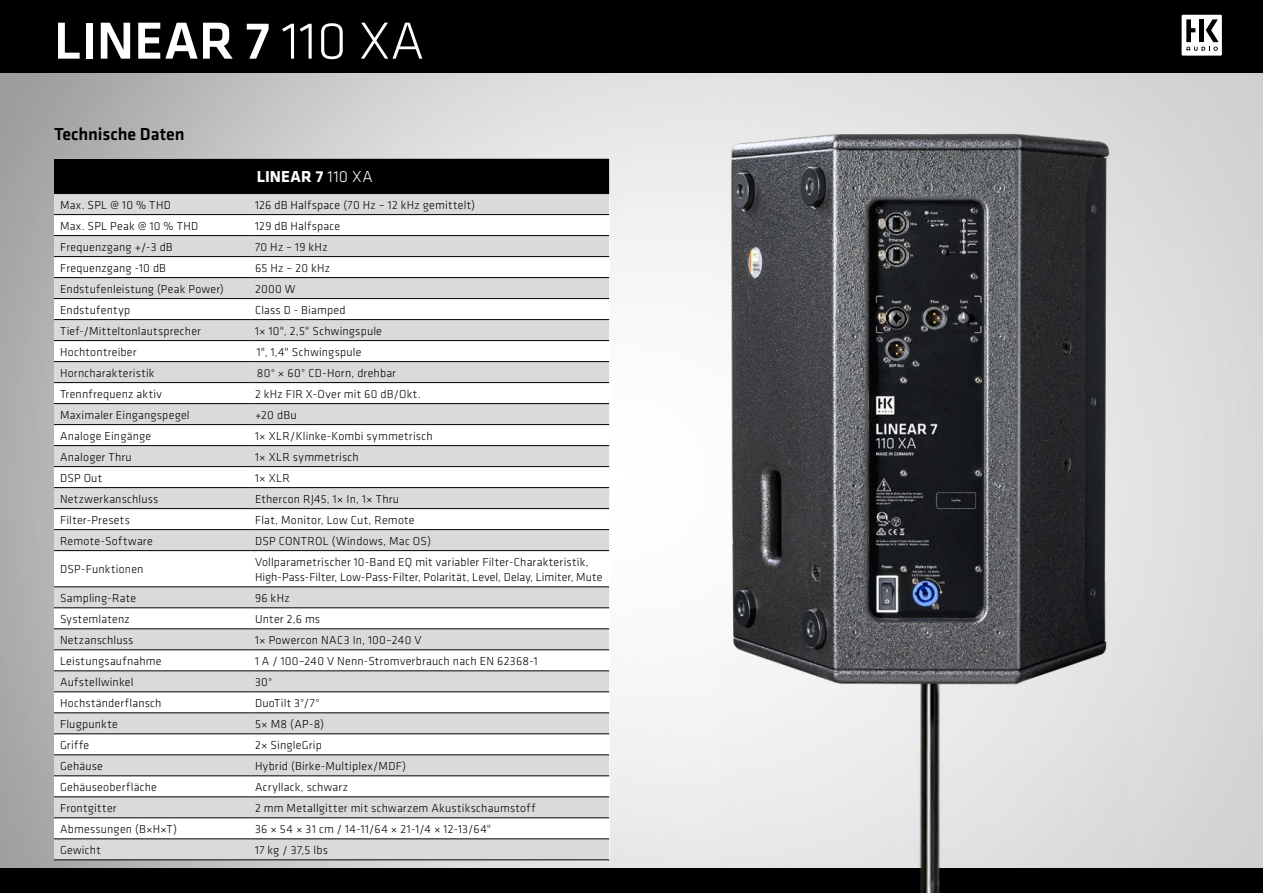
<style>
.page{position:relative;width:1263px;height:893px;background:#fff}
.page>*{position:absolute;margin:0;border:0;box-sizing:border-box;transform-origin:0 0}
.t1{font:500 54px "Klavika";color:#fff}
.t2{font:500 18px "Klavika";letter-spacing:-.005em;color:#000}
.t3{font:700 16.5px "Klavika";letter-spacing:.015em;color:#fff}
.t4{font:300 12px/15px "Klavika";letter-spacing:.02em;color:#000}
.t5{font:300 12px "Klavika";letter-spacing:.045em;color:#000}
.s1{font-weight:300}
</style>
<div class="page">
<img style="left:0;top:72px;width:1263px;height:796px">
<div style="left:0;top:868px;width:1263px;height:25px;background:#000"></div>
<div style="left:0;top:0;width:1263px;height:72px;background:#000"></div>
<div style="left:1181px;top:15px;width:41px;height:41px;background:#fff"></div>
<svg style="left:1186px;top:19px;width:33px;height:32px"></svg>
<hr style="left:1199px;top:19px;width:4px;height:23px;background:#000">
<img style="left:722px;top:804px;width:410px;height:89px">
<img style="left:661px;top:39px;width:542px;height:765px">
<div style="left:54px;top:159px;width:555px;height:701px;background:#fff"></div>
<div style="left:54px;top:159px;width:555px;height:34px;background:#000"></div>
<svg style="left:54px;top:194px;width:555px;height:104px;fill:#dadada"></svg>
<div style="left:54px;top:320px;width:555px;height:540px;background:#dadada"></div>
<svg style="left:54px;top:341px;width:555px;height:498px"></svg>
<hr style="left:250px;top:159px;width:1px;height:34px;background:#000">
<hr style="left:54px;top:193px;width:197px;height:1px;background:#000">
<hr style="left:251px;top:193px;width:358px;height:1px;background:#000">
<hr style="left:54px;top:214px;width:197px;height:1px;background:#000">
<hr style="left:251px;top:214px;width:358px;height:1px;background:#000">
<hr style="left:54px;top:235px;width:197px;height:1px;background:#000">
<hr style="left:251px;top:235px;width:358px;height:1px;background:#000">
<hr style="left:54px;top:256px;width:197px;height:1px;background:#000">
<hr style="left:251px;top:256px;width:358px;height:1px;background:#000">
<hr style="left:54px;top:277px;width:197px;height:1px;background:#000">
<hr style="left:251px;top:277px;width:358px;height:1px;background:#000">
<hr style="left:54px;top:298px;width:197px;height:1px;background:#000">
<hr style="left:251px;top:298px;width:358px;height:1px;background:#000">
<hr style="left:54px;top:319px;width:197px;height:1px;background:#000">
<hr style="left:251px;top:319px;width:358px;height:1px;background:#000">
<hr style="left:54px;top:340px;width:197px;height:1px;background:#000">
<hr style="left:251px;top:340px;width:358px;height:1px;background:#000">
<hr style="left:54px;top:361px;width:197px;height:1px;background:#000">
<hr style="left:251px;top:361px;width:358px;height:1px;background:#000">
<hr style="left:54px;top:382px;width:197px;height:1px;background:#000">
<hr style="left:251px;top:382px;width:358px;height:1px;background:#000">
<hr style="left:54px;top:403px;width:197px;height:1px;background:#000">
<hr style="left:251px;top:403px;width:358px;height:1px;background:#000">
<hr style="left:54px;top:424px;width:197px;height:1px;background:#000">
<hr style="left:251px;top:424px;width:358px;height:1px;background:#000">
<hr style="left:54px;top:445px;width:197px;height:1px;background:#000">
<hr style="left:251px;top:445px;width:358px;height:1px;background:#000">
<hr style="left:54px;top:466px;width:197px;height:1px;background:#000">
<hr style="left:251px;top:466px;width:358px;height:1px;background:#000">
<hr style="left:54px;top:487px;width:197px;height:1px;background:#000">
<hr style="left:251px;top:487px;width:358px;height:1px;background:#000">
<hr style="left:54px;top:508px;width:197px;height:1px;background:#000">
<hr style="left:251px;top:508px;width:358px;height:1px;background:#000">
<hr style="left:54px;top:529px;width:197px;height:1px;background:#000">
<hr style="left:251px;top:529px;width:358px;height:1px;background:#000">
<hr style="left:54px;top:550px;width:197px;height:1px;background:#000">
<hr style="left:251px;top:550px;width:358px;height:1px;background:#000">
<hr style="left:54px;top:587px;width:197px;height:1px;background:#000">
<hr style="left:251px;top:587px;width:358px;height:1px;background:#000">
<hr style="left:54px;top:608px;width:197px;height:1px;background:#000">
<hr style="left:251px;top:608px;width:358px;height:1px;background:#000">
<hr style="left:54px;top:629px;width:197px;height:1px;background:#000">
<hr style="left:251px;top:629px;width:358px;height:1px;background:#000">
<hr style="left:54px;top:650px;width:197px;height:1px;background:#000">
<hr style="left:251px;top:650px;width:358px;height:1px;background:#000">
<hr style="left:54px;top:671px;width:197px;height:1px;background:#000">
<hr style="left:251px;top:671px;width:358px;height:1px;background:#000">
<hr style="left:54px;top:692px;width:197px;height:1px;background:#000">
<hr style="left:251px;top:692px;width:358px;height:1px;background:#000">
<hr style="left:54px;top:713px;width:197px;height:1px;background:#000">
<hr style="left:251px;top:713px;width:358px;height:1px;background:#000">
<hr style="left:54px;top:734px;width:197px;height:1px;background:#000">
<hr style="left:251px;top:734px;width:358px;height:1px;background:#000">
<hr style="left:54px;top:755px;width:197px;height:1px;background:#000">
<hr style="left:251px;top:755px;width:358px;height:1px;background:#000">
<hr style="left:54px;top:776px;width:197px;height:1px;background:#000">
<hr style="left:251px;top:776px;width:358px;height:1px;background:#000">
<hr style="left:54px;top:797px;width:197px;height:1px;background:#000">
<hr style="left:251px;top:797px;width:358px;height:1px;background:#000">
<hr style="left:54px;top:818px;width:197px;height:1px;background:#000">
<hr style="left:251px;top:818px;width:358px;height:1px;background:#000">
<hr style="left:54px;top:839px;width:197px;height:1px;background:#000">
<hr style="left:251px;top:839px;width:358px;height:1px;background:#000">
<hr style="left:54px;top:860px;width:197px;height:1px;background:#000">
<hr style="left:251px;top:860px;width:358px;height:1px;background:#000">
<h1 class="t1" style="left:54px;top:4px;width:372px">LINEAR 7 <span class="s1">110 XA</span></h1>
<h2 class="t2" style="left:54px;top:122px;width:132px">Technische Daten</h2>
<h3 class="t3" style="left:257px;top:165px;width:118px">LINEAR 7 <span class="s1">110 XA</span></h3>
<p class="t4" style="left:60px;top:197px;width:112px">Max. SPL @ 10 % THD</p>
<p class="t4" style="left:255px;top:197px;width:222px">126 dB Halfspace (70 Hz – 12 kHz gemittelt)</p>
<p class="t4" style="left:60px;top:218px;width:140px">Max. SPL Peak @ 10 % THD</p>
<p class="t4" style="left:255px;top:218px;width:87px">129 dB Halfspace</p>
<p class="t4" style="left:60px;top:239px;width:114px">Frequenzgang +/-3 dB</p>
<p class="t4" style="left:255px;top:239px;width:74px">70 Hz – 19 kHz</p>
<p class="t4" style="left:60px;top:260px;width:107px">Frequenzgang -10 dB</p>
<p class="t4" style="left:255px;top:260px;width:77px">65 Hz – 20 kHz</p>
<p class="t4" style="left:60px;top:281px;width:165px">Endstufenleistung (Peak Power)</p>
<p class="t4" style="left:255px;top:281px;width:42px">2000 W</p>
<p class="t4" style="left:60px;top:302px;width:72px">Endstufentyp</p>
<p class="t4" style="left:255px;top:302px;width:92px">Class D - Biamped</p>
<p class="t4" style="left:60px;top:323px;width:143px">Tief-/Mitteltonlautsprecher</p>
<p class="t4" style="left:255px;top:323px;width:129px">1× 10", 2,5" Schwingspule</p>
<p class="t4" style="left:60px;top:344px;width:78px">Hochtontreiber</p>
<p class="t4" style="left:257px;top:344px;width:106px">1", 1,4" Schwingspule</p>
<p class="t4" style="left:60px;top:365px;width:96px">Horncharakteristik</p>
<p class="t4" style="left:257px;top:365px;width:141px">80° × 60° CD-Horn, drehbar</p>
<p class="t4" style="left:60px;top:386px;width:103px">Trennfrequenz aktiv</p>
<p class="t4" style="left:255px;top:386px;width:167px">2 kHz FIR X-Over mit 60 dB/Okt.</p>
<p class="t4" style="left:60px;top:407px;width:131px">Maximaler Eingangspegel</p>
<p class="t4" style="left:255px;top:407px;width:43px">+20 dBu</p>
<p class="t4" style="left:60px;top:428px;width:93px">Analoge Eingänge</p>
<p class="t4" style="left:255px;top:428px;width:179px">1× XLR/Klinke-Kombi symmetrisch</p>
<p class="t4" style="left:60px;top:449px;width:73px">Analoger Thru</p>
<p class="t4" style="left:255px;top:449px;width:105px">1× XLR symmetrisch</p>
<p class="t4" style="left:60px;top:470px;width:44px">DSP Out</p>
<p class="t4" style="left:255px;top:470px;width:36px">1× XLR</p>
<p class="t4" style="left:60px;top:491px;width:100px">Netzwerkanschluss</p>
<p class="t4" style="left:255px;top:491px;width:146px">Ethercon RJ45, 1× In, 1× Thru</p>
<p class="t4" style="left:60px;top:512px;width:72px">Filter-Presets</p>
<p class="t4" style="left:255px;top:512px;width:161px">Flat, Monitor, Low Cut, Remote</p>
<p class="t4" style="left:60px;top:533px;width:94px">Remote-Software</p>
<p class="t4" style="left:255px;top:533px;width:177px">DSP CONTROL (Windows, Mac OS)</p>
<p class="t4" style="left:60px;top:562px;width:85px">DSP-Funktionen</p>
<p class="t4" style="left:255px;top:554px;width:349px">Vollparametrischer 10-Band EQ mit variabler Filter-Charakteristik,<br>High-Pass-Filter, Low-Pass-Filter, Polarität, Level, Delay, Limiter, Mute</p>
<p class="t4" style="left:60px;top:590px;width:78px">Sampling-Rate</p>
<p class="t4" style="left:255px;top:590px;width:36px">96 kHz</p>
<p class="t4" style="left:60px;top:611px;width:71px">Systemlatenz</p>
<p class="t4" style="left:255px;top:611px;width:67px">Unter 2,6 ms</p>
<p class="t4" style="left:60px;top:632px;width:75px">Netzanschluss</p>
<p class="t4" style="left:255px;top:632px;width:168px">1× Powercon NAC3 In, 100–240 V</p>
<p class="t4" style="left:60px;top:653px;width:103px">Leistungsaufnahme</p>
<p class="t4" style="left:255px;top:653px;width:284px">1 A / 100–240 V Nenn-Stromverbrauch nach EN 62368-1</p>
<p class="t4" style="left:60px;top:674px;width:75px">Aufstellwinkel</p>
<p class="t4" style="left:255px;top:674px;width:19px">30°</p>
<p class="t4" style="left:60px;top:695px;width:103px">Hochständerflansch</p>
<p class="t4" style="left:255px;top:695px;width:66px">DuoTilt 3°/7°</p>
<p class="t4" style="left:60px;top:716px;width:59px">Flugpunkte</p>
<p class="t4" style="left:255px;top:716px;width:71px">5× M8 (AP-8)</p>
<p class="t4" style="left:60px;top:737px;width:31px">Griffe</p>
<p class="t4" style="left:255px;top:737px;width:68px">2× SingleGrip</p>
<p class="t4" style="left:60px;top:758px;width:44px">Gehäuse</p>
<p class="t4" style="left:255px;top:758px;width:152px">Hybrid (Birke-Multiplex/MDF)</p>
<p class="t4" style="left:60px;top:779px;width:99px">Gehäuseoberfläche</p>
<p class="t4" style="left:255px;top:779px;width:95px">Acryllack, schwarz</p>
<p class="t4" style="left:60px;top:800px;width:58px">Frontgitter</p>
<p class="t4" style="left:255px;top:800px;width:282px">2 mm Metallgitter mit schwarzem Akustikschaumstoff</p>
<p class="t4" style="left:60px;top:821px;width:119px">Abmessungen (B×H×T)</p>
<p class="t5" style="left:255px;top:822px;width:238px">36 × 54 × 31 cm / 14-11/64 × 21-1/4 × 12-13/64"</p>
<p class="t4" style="left:60px;top:842px;width:42px">Gewicht</p>
<p class="t4" style="left:255px;top:842px;width:74px">17 kg / 37,5 lbs</p>
</div>
